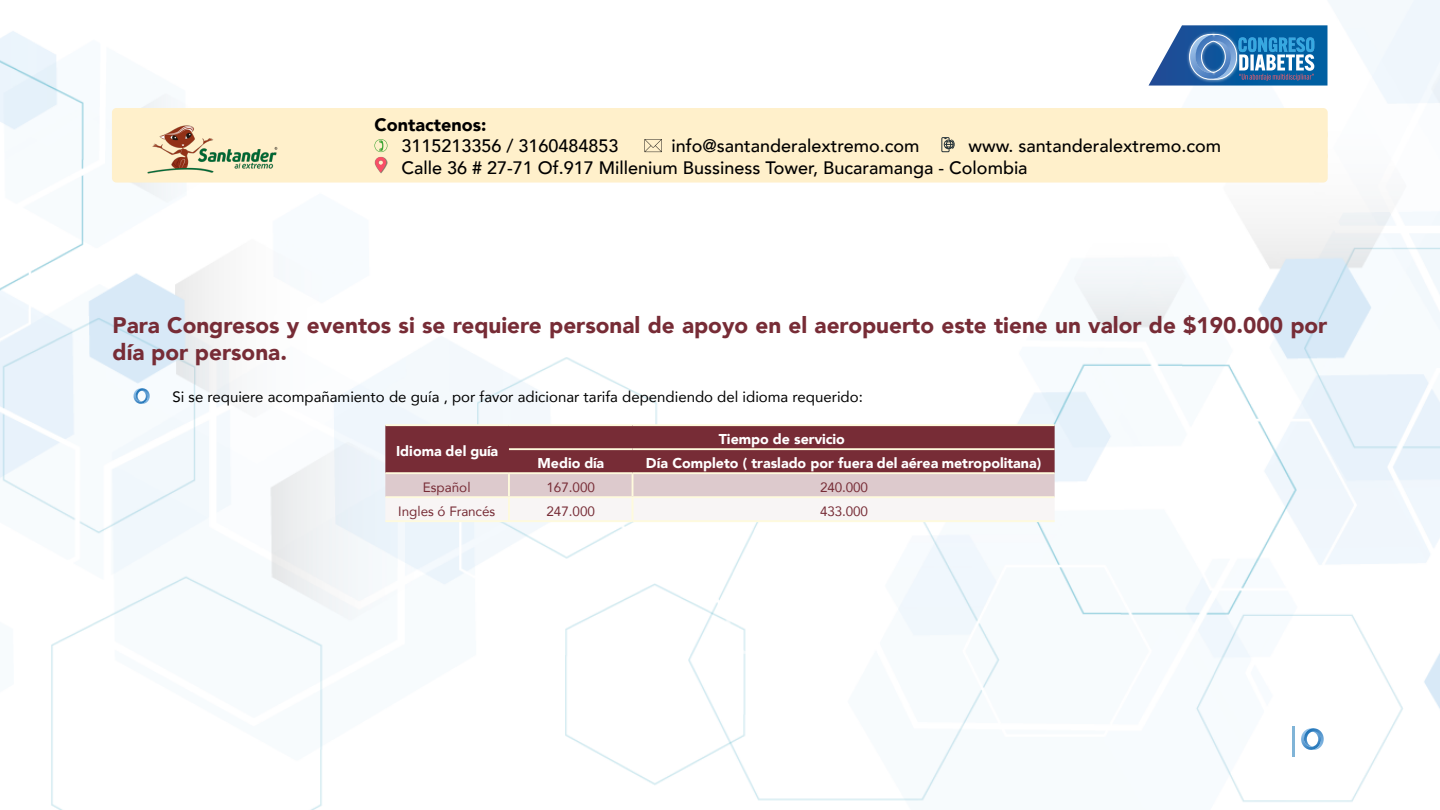
<style>
.page{position:relative;width:1440px;height:810px;background:#fff}
.page>*{position:absolute;margin:0;border:0;box-sizing:border-box;transform-origin:0 0}
.Body_despues_de_mota{font:900 22.5px/27px "Avenir";color:#772c36}
.t1{font:500 18px/21.6px "Avenir";color:#000}
.t2{font:900 18px "Avenir";color:#000}
.Mota{font:15px "Avenir";color:#000}
.cabeza{font:900 14.25px "Avenir";color:#fff}
.Fila{font:13.5px "Avenir";color:#772c36}
</style>
<div class="page">
<img style="left:0;top:0;width:1440px;height:810px">
<svg style="left:1149px;top:25px;width:179px;height:61px;background:#4a84b9"></svg>
<hr style="left:1292px;top:727px;width:2px;height:30px;background:#80b4d7">
<svg style="left:1301px;top:728px;width:23px;height:22px"></svg>
<hr style="left:385px;top:424px;width:124px;height:2px;background:#fefadd">
<hr style="left:509px;top:424px;width:124px;height:2px;background:#fefadd">
<hr style="left:633px;top:424px;width:422px;height:2px;background:#fefadd">
<svg style="left:385px;top:425px;width:670px;height:95px"></svg>
<hr style="left:385px;top:520px;width:124px;height:2px;background:#fefadd">
<hr style="left:509px;top:520px;width:124px;height:2px;background:#fefadd">
<hr style="left:633px;top:520px;width:422px;height:2px;background:#fefadd">
<hr style="left:385px;top:472px;width:124px;height:2px;background:#fefadd">
<hr style="left:509px;top:472px;width:124px;height:2px;background:#fefadd">
<hr style="left:633px;top:472px;width:422px;height:2px;background:#fefadd">
<hr style="left:385px;top:496px;width:124px;height:2px;background:#fefadd">
<hr style="left:509px;top:496px;width:124px;height:2px;background:#fefadd">
<hr style="left:633px;top:496px;width:422px;height:2px;background:#fefadd">
<svg style="left:134px;top:388px;width:16px;height:16px"></svg>
<div style="left:112px;top:108px;width:1216px;height:32px;background:#fff0cb;border-radius:4px"></div>
<div style="left:112px;top:130px;width:1216px;height:31px;background:#fff0cb;border-radius:4px"></div>
<div style="left:112px;top:151px;width:1216px;height:32px;background:#fff0cb;border-radius:4px"></div>
<svg style="left:644px;top:139px;width:18px;height:13px"></svg>
<svg style="left:941px;top:137px;width:14px;height:15px"></svg>
<svg style="left:374px;top:139px;width:13px;height:34px"></svg>
<img style="left:136px;top:85px;width:152px;height:118px">
<p class="t2" style="left:374px;top:109px;width:113px">Contactenos:</p>
<p class="t1" style="left:401px;top:134px;width:219px">3115213356 / 3160484853</p>
<p class="t1" style="left:671px;top:134px;width:250px">info@santanderalextremo.com</p>
<p class="t1" style="left:401px;top:134px;width:821px;text-indent:567px">www. santanderalextremo.com<br>Calle 36 # 27-71 Of.917 Millenium Bussiness Tower, Bucaramanga - Colombia</p>
<p class="Body_despues_de_mota" style="left:112px;top:312px;width:1216px">Para Congresos y eventos si se requiere personal de apoyo en el aeropuerto este tiene un valor de $190.000 por día por persona.</p>
<p class="Mota" style="left:172px;top:385px;width:692px">Si se requiere acompañamiento de guía , por favor adicionar tarifa dependiendo del idioma requerido:</p>
<p class="cabeza" style="left:396px;top:439px;width:104px">Idioma del guía</p>
<p class="cabeza" style="left:719px;top:427px;width:127px">Tiempo de servicio</p>
<p class="cabeza" style="left:537px;top:451px;width:68px">Medio día</p>
<p class="cabeza" style="left:646px;top:451px;width:397px">Día Completo ( traslado por fuera del aérea metropolitana)</p>
<p class="Fila" style="left:423px;top:476px;width:49px">Español</p>
<p class="Fila" style="left:546px;top:476px;width:50px">167.000</p>
<p class="Fila" style="left:820px;top:476px;width:50px">240.000</p>
<p class="Fila" style="left:398px;top:500px;width:98px">Ingles ó Francés</p>
<p class="Fila" style="left:546px;top:500px;width:50px">247.000</p>
<p class="Fila" style="left:820px;top:500px;width:50px">433.000</p>
</div>
